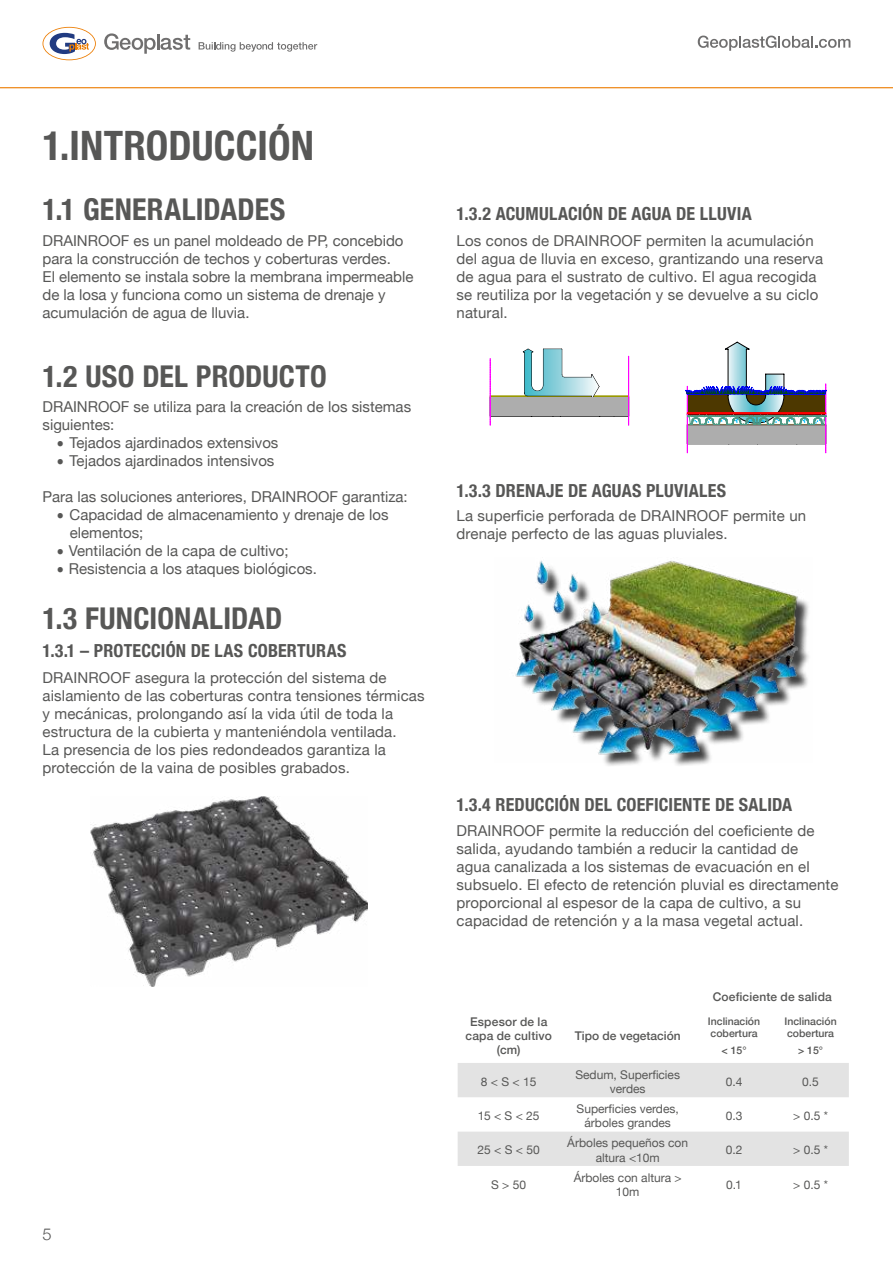
<style>
.page{position:relative;width:893px;height:1263px;background:#fff}
.page>*{position:absolute;margin:0;border:0;box-sizing:border-box;transform-origin:0 0}
.t1{font:700 condensed 40.5px "Helvetica Neue";color:#575756}
.t2{font:700 condensed 30px "Helvetica Neue";letter-spacing:.01em;color:#575756}
.t3{font:700 condensed 18px "Helvetica Neue";letter-spacing:.01em;color:#575756}
.t4{font:300 16.5px "Helvetica Neue";color:#575756}
.t5{font:15px/18px "Helvetica Neue";letter-spacing:.01em;color:#575756}
.t6{font:12px/14.4px "Helvetica Neue";color:#575756;text-align:center}
.t7{font:500 12px/14.4px "Helvetica Neue";letter-spacing:.015em;color:#575756;text-align:center}
.t8{font:500 10.5px/12.6px "Helvetica Neue";color:#575756}
</style>
<div class="page">
<hr style="left:0;top:87px;width:893px;height:1px;background:#ec7c01">
<svg style="left:43px;top:27px;width:53px;height:33px"></svg>
<svg style="left:104px;top:33px;width:86px;height:21px"></svg>
<svg style="left:199px;top:42px;width:118px;height:10px"></svg>
<svg style="left:698px;top:36px;width:152px;height:15px"></svg>
<img style="left:91px;top:796px;width:276px;height:191px">
<div style="left:519px;top:564px;width:292px;height:204px;background:#000;opacity:.75"></div>
<img style="left:515px;top:560px;width:296px;height:202px">
<svg style="left:490px;top:349px;width:139px;height:76px"></svg>
<svg style="left:685px;top:342px;width:141px;height:111px"></svg>
<svg style="left:458px;top:1063px;width:391px;height:103px"></svg>
<h1 class="t1" style="left:43px;top:112px;width:273px">1.INTRODUCCIÓN</h1>
<h2 class="t2" style="left:43px;top:184px;width:244px">1.1 GENERALIDADES</h2>
<p class="t5" style="left:43px;top:232px;width:372px">DRAINROOF es un panel moldeado de PP, concebido para la construcción de techos y coberturas verdes.<br>El elemento se instala sobre la membrana impermeable de la losa y funciona como un sistema de drenaje y acumulación de agua de lluvia.</p>
<h2 class="t2" style="left:43px;top:351px;width:286px">1.2 USO DEL PRODUCTO</h2>
<p class="t5" style="left:43px;top:398px;width:370px">DRAINROOF se utiliza para la creación de los sistemas</p>
<p class="t5" style="left:43px;top:416px;width:73px">siguientes:</p>
<p class="t5" style="left:70px;top:434px;width:210px">Tejados ajardinados extensivos</p>
<p class="t5" style="left:70px;top:452px;width:206px">Tejados ajardinados intensivos</p>
<p class="t5" style="left:69px;top:488px;width:340px;text-indent:-26px">Para las soluciones anteriores, DRAINROOF garantiza:<br>Capacidad de almacenamiento y drenaje de los elementos;<br>Ventilación de la capa de cultivo;<br>Resistencia a los ataques biológicos.</p>
<h2 class="t2" style="left:43px;top:594px;width:241px">1.3 FUNCIONALIDAD</h2>
<p class="t3" style="left:43px;top:636px;width:305px">1.3.1 – PROTECCIÓN DE LAS COBERTURAS</p>
<p class="t5" style="left:43px;top:669px;width:384px">DRAINROOF asegura la protección del sistema de aislamiento de las coberturas contra tensiones térmicas y mecánicas, prolongando así la vida útil de toda la estructura de la cubierta y manteniéndola ventilada.<br>La presencia de los pies redondeados garantiza la protección de la vaina de posibles grabados.</p>
<p class="t4" style="left:43px;top:1220px;width:11px">5</p>
<p class="t3" style="left:457px;top:199px;width:297px">1.3.2 ACUMULACIÓN DE AGUA DE LLUVIA</p>
<p class="t5" style="left:457px;top:232px;width:368px">Los conos de DRAINROOF permiten la acumulación del agua de lluvia en exceso, grantizando una reserva de agua para el sustrato de cultivo. El agua recogida se reutiliza por la vegetación y se devuelve a su ciclo natural.</p>
<p class="t3" style="left:457px;top:475px;width:271px">1.3.3 DRENAJE DE AGUAS PLUVIALES</p>
<p class="t5" style="left:457px;top:508px;width:351px">La superficie perforada de DRAINROOF permite un drenaje perfecto de las aguas pluviales.</p>
<p class="t3" style="left:457px;top:790px;width:337px">1.3.4 REDUCCIÓN DEL COEFICIENTE DE SALIDA</p>
<p class="t5" style="left:457px;top:823px;width:383px">DRAINROOF permite la reducción del coeficiente de salida, ayudando también a reducir la cantidad de<br>agua canalizada a los sistemas de evacuación en el subsuelo. El efecto de retención pluvial es directamente proporcional al espesor de la capa de cultivo, a su capacidad de retención y a la masa vegetal actual.</p>
<p class="t7" style="left:465px;top:1013px;width:88px">Espesor de la capa de cultivo (cm)</p>
<p class="t7" style="left:575px;top:1027px;width:108px">Tipo de vegetación</p>
<p class="t7" style="left:713px;top:989px;width:121px">Coeficiente de salida</p>
<p class="t8" style="left:708px;top:1014px;width:54px">Inclinación cobertura</p>
<p class="t8" style="left:721px;top:1043px;width:27px">&lt; 15°</p>
<p class="t8" style="left:784px;top:1014px;width:54px">Inclinación cobertura</p>
<p class="t8" style="left:798px;top:1043px;width:27px">&gt; 15°</p>
<p class="t6" style="left:481px;top:1075px;width:57px">8 &lt; S &lt; 15</p>
<p class="t6" style="left:575px;top:1068px;width:106px">Sedum, Superficies verdes</p>
<p class="t6" style="left:726px;top:1075px;width:18px">0.4</p>
<p class="t6" style="left:802px;top:1075px;width:18px">0.5</p>
<p class="t6" style="left:478px;top:1109px;width:63px">15 &lt; S &lt; 25</p>
<p class="t6" style="left:577px;top:1102px;width:104px">Superficies verdes, árboles grandes</p>
<p class="t6" style="left:726px;top:1109px;width:18px">0.3</p>
<p class="t6" style="left:793px;top:1109px;width:36px">&gt; 0.5 *</p>
<p class="t6" style="left:478px;top:1144px;width:64px">25 &lt; S &lt; 50</p>
<p class="t6" style="left:567px;top:1136px;width:122px">Árboles pequeños con altura &lt;10m</p>
<p class="t6" style="left:726px;top:1144px;width:18px">0.2</p>
<p class="t6" style="left:793px;top:1144px;width:36px">&gt; 0.5 *</p>
<p class="t6" style="left:491px;top:1178px;width:37px">S &gt; 50</p>
<p class="t6" style="left:574px;top:1171px;width:110px">Árboles con altura &gt;<br>10m</p>
<p class="t6" style="left:726px;top:1178px;width:17px">0.1</p>
<p class="t6" style="left:793px;top:1178px;width:36px">&gt; 0.5 *</p>
</div>
